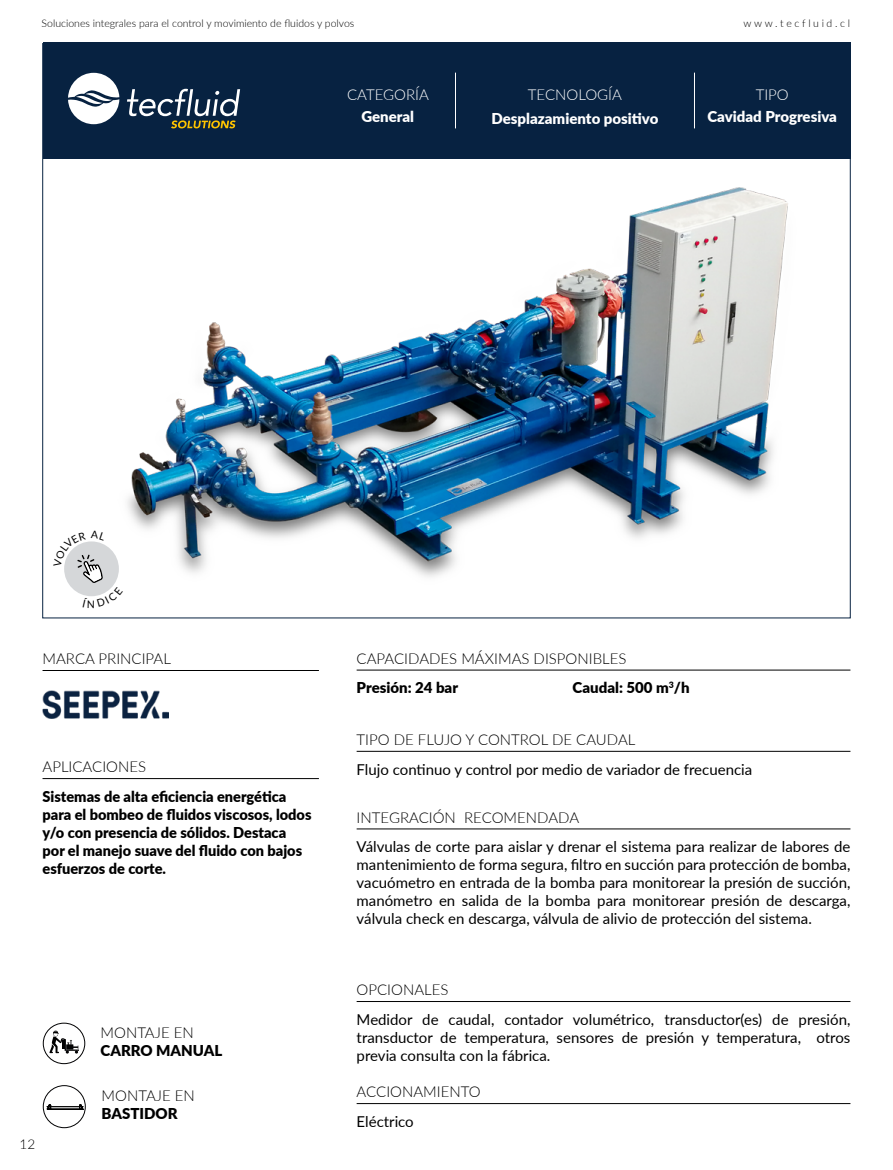
<style>
.page{position:relative;width:893px;height:1170px;background:#fff}
.page>*{position:absolute;margin:0;border:0;box-sizing:border-box;transform-origin:0 0}
.t1{font:15px/18px "Lato";color:#000;text-align:justify}
.t2{font:900 15px/18px "Lato";color:#000}
.t3{font:300 15px "Lato";color:#000}
.t4{font:900 15px "Lato";color:#fff}
.t5{font:300 15px "Lato";color:#fff}
.t6{font:300 13.5px "Lato";color:#000}
.t7{font:300 10.5px "Lato";color:#000}
.t8{font:300 10.5px "Lato";letter-spacing:.25em;color:#000}
</style>
<div class="page">
<img style="left:127px;top:187px;width:661px;height:390px">
<div style="left:43px;top:43px;width:808px;height:116px;background:#072241"></div>
<hr style="left:43px;top:778px;width:276px;height:1px;background:#000">
<hr style="left:43px;top:670px;width:276px;height:1px;background:#000">
<hr style="left:357px;top:669px;width:493px;height:1px;background:#000">
<hr style="left:357px;top:751px;width:493px;height:1px;background:#000">
<hr style="left:357px;top:828px;width:493px;height:1px;background:#000">
<hr style="left:357px;top:1001px;width:493px;height:1px;background:#000">
<hr style="left:357px;top:1103px;width:493px;height:1px;background:#000">
<hr style="left:694px;top:73px;width:1px;height:55px;background:#fff">
<hr style="left:455px;top:73px;width:1px;height:55px;background:#fff">
<svg style="left:68px;top:73px;width:51px;height:51px"></svg>
<svg style="left:127px;top:89px;width:113px;height:39px"></svg>
<img style="left:43px;top:690px;width:125px;height:28px">
<div style="left:43px;top:1085px;width:43px;height:42px;border:1px solid #020203;border-radius:50%"></div>
<svg style="left:47px;top:1104px;width:36px;height:4px"></svg>
<hr style="left:47px;top:1108px;width:36px;height:1px;background:#000">
<div style="left:43px;top:1022px;width:42px;height:41px;border:1px solid #020203;border-radius:50%"></div>
<svg style="left:49px;top:1030px;width:31px;height:23px"></svg>
<svg style="left:64px;top:541px;width:55px;height:55px"></svg>
<p class="t7" style="left:42px;top:16px;width:314px">Soluciones integrales para el control y movimiento de fluidos y polvos</p>
<p class="t8" style="left:743px;top:16px;width:108px">www.tecfluid.cl</p>
<p class="t5" style="left:347px;top:84px;width:83px">CATEGORÍA</p>
<p class="t4" style="left:361px;top:105px;width:54px">General</p>
<p class="t5" style="left:528px;top:84px;width:96px">TECNOLOGÍA</p>
<p class="t4" style="left:491px;top:107px;width:168px">Desplazamiento positivo</p>
<p class="t5" style="left:756px;top:84px;width:35px">TIPO</p>
<p class="t4" style="left:707px;top:105px;width:131px">Cavidad Progresiva</p>
<p class="t3" style="left:43px;top:648px;width:130px">MARCA PRINCIPAL</p>
<p class="t3" style="left:43px;top:756px;width:105px">APLICACIONES</p>
<p class="t2" style="left:43px;top:786px;width:271px">Sistemas de alta eficiencia energética para el bombeo de fluidos viscosos, lodos y/o con presencia de sólidos. Destaca por el manejo suave del fluido con bajos esfuerzos de corte.</p>
<p class="t6" style="left:20px;top:1134px;width:17px">12</p>
<p class="t3" style="left:101px;top:1022px;width:95px">MONTAJE EN</p>
<p class="t2" style="left:101px;top:1040px;width:123px">CARRO MANUAL</p>
<p class="t3" style="left:102px;top:1084px;width:95px">MONTAJE EN</p>
<p class="t2" style="left:102px;top:1103px;width:78px">BASTIDOR</p>
<p class="t3" style="left:357px;top:648px;width:271px">CAPACIDADES MÁXIMAS DISPONIBLES</p>
<p class="t2" style="left:357px;top:678px;width:103px">Presión: 24 bar</p>
<p class="t2" style="left:573px;top:678px;width:119px">Caudal: 500 m<sup>3</sup>/h</p>
<p class="t3" style="left:357px;top:729px;width:280px">TIPO DE FLUJO Y CONTROL DE CAUDAL</p>
<p class="t1" style="left:357px;top:759px;width:397px">Flujo continuo y control por medio de variador de frecuencia</p>
<p class="t3" style="left:357px;top:806px;width:224px">INTEGRACIÓN RECOMENDADA</p>
<p class="t1" style="left:357px;top:837px;width:495px">Válvulas de corte para aislar y drenar el sistema para realizar de labores de mantenimiento de forma segura, filtro en succión para protección de bomba, vacuómetro en entrada de la bomba para monitorear la presión de succión, manómetro en salida de la bomba para monitorear presión de descarga, válvula check en descarga, válvula de alivio de protección del sistema.</p>
<p class="t3" style="left:357px;top:979px;width:93px">OPCIONALES</p>
<p class="t1" style="left:357px;top:1009px;width:495px">Medidor de caudal, contador volumétrico, transductor(es) de presión, transductor de temperatura, sensores de presión y temperatura, otros previa consulta con la fábrica.</p>
<p class="t3" style="left:357px;top:1081px;width:126px">ACCIONAMIENTO</p>
<p class="t1" style="left:357px;top:1111px;width:59px">Eléctrico</p>
</div>
